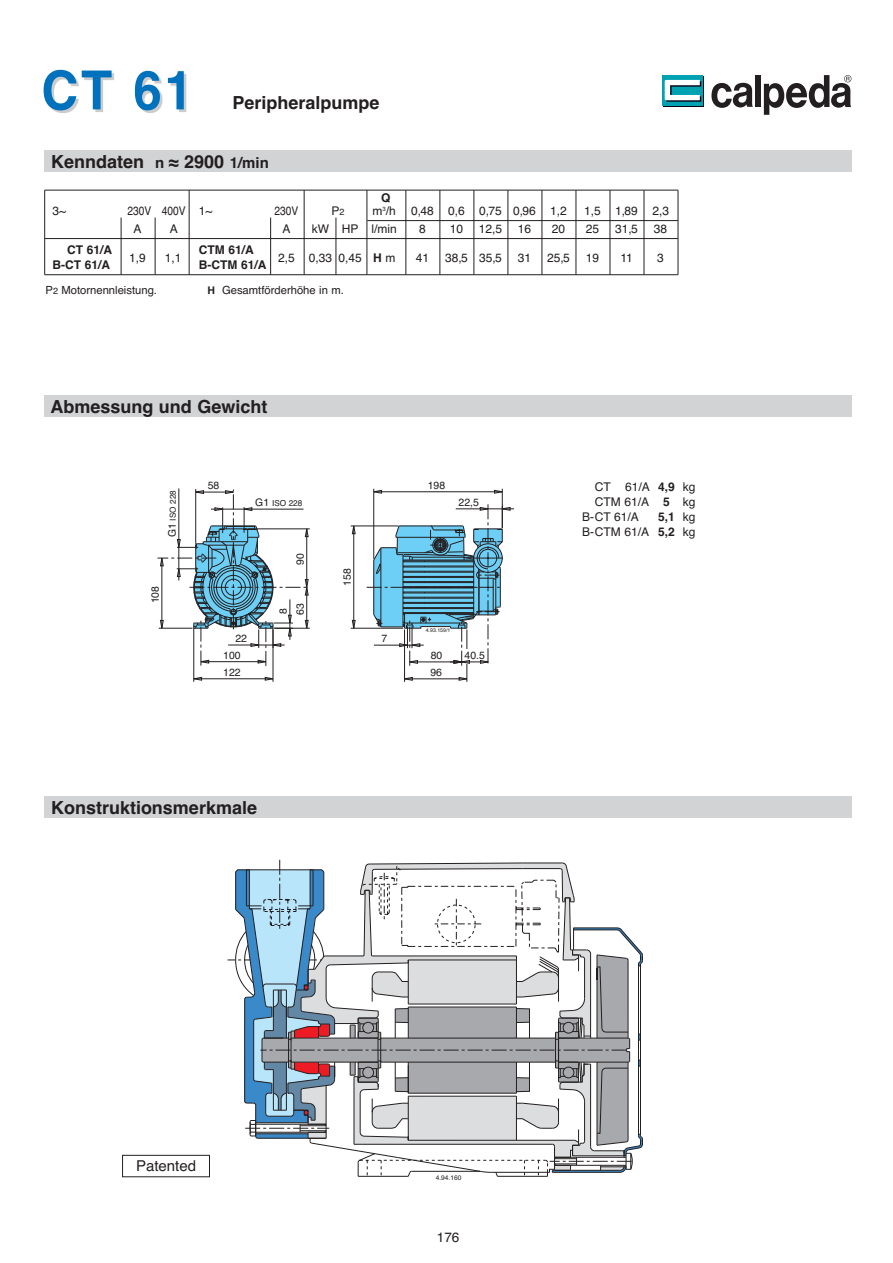
<style>
.page{position:relative;width:893px;height:1263px;background:#fff}
.page>*{position:absolute;margin:0;border:0;box-sizing:border-box;transform-origin:0 0}
.t1{font:700 54px "Helvetica";color:#0071bc;scale:.95 1}
.t2{font:700 18px "Helvetica";color:#231f20}
.t3{font:15px "Helvetica";color:#231f20}
.t4{font:13.5px "Helvetica";color:#231f20}
.t5{font:12px/15px "Helvetica";color:#231f20;text-align:right}
.t6{font:700 12px "Helvetica";color:#231f20}
.t7{font:12px "Helvetica";color:#231f20;scale:.85 1}
.t8{font:11.25px "Helvetica";color:#231f20}
.t9{font:10.5px/16.8px "Helvetica";color:#231f20}
.t10{font:8.25px "Helvetica";color:#231f20}
.t11{font:6.6px "Helvetica";color:#231f20}
.t12{font:5.25px "Helvetica";color:#231f20}
.s1{font-size:15px}
.s2{font-size:9px}
.s3{font-weight:700}
.s4{font-weight:700;font-size:10.5px}
.s5{font-size:10.5px}
</style>
<div class="page">
<div style="left:44px;top:150px;width:808px;height:22px;background:#d1d3d4"></div>
<div style="left:44px;top:395px;width:808px;height:21px;background:#d1d3d4"></div>
<div style="left:44px;top:796px;width:808px;height:22px;background:#d1d3d4"></div>
<div style="left:122px;top:1155px;width:88px;height:22px;border:1px solid #231f20"></div>
<div style="left:755px;top:75px;width:6px;height:32px;background:#231f20"></div>
<svg style="left:711px;top:83px;width:42px;height:25px"></svg>
<div style="left:663px;top:76px;width:41px;height:31px;background:#00a2b2"></div>
<svg style="left:662px;top:75px;width:41px;height:30px"></svg>
<svg style="left:665px;top:80px;width:36px;height:22px"></svg>
<svg style="left:764px;top:75px;width:87px;height:40px"></svg>
<hr style="left:45px;top:190px;width:633px;height:1px;background:#231f20">
<hr style="left:45px;top:238px;width:633px;height:1px;background:#231f20">
<hr style="left:45px;top:274px;width:633px;height:1px;background:#231f20">
<hr style="left:44px;top:190px;width:1px;height:85px;background:#231f20">
<hr style="left:121px;top:218px;width:1px;height:57px;background:#231f20">
<hr style="left:155px;top:218px;width:1px;height:57px;background:#231f20">
<hr style="left:270px;top:218px;width:1px;height:57px;background:#231f20">
<hr style="left:336px;top:218px;width:1px;height:57px;background:#231f20">
<hr style="left:189px;top:190px;width:1px;height:85px;background:#231f20">
<hr style="left:304px;top:190px;width:1px;height:85px;background:#231f20">
<hr style="left:367px;top:190px;width:1px;height:85px;background:#231f20">
<hr style="left:406px;top:190px;width:1px;height:85px;background:#231f20">
<hr style="left:440px;top:190px;width:1px;height:85px;background:#231f20">
<hr style="left:474px;top:190px;width:1px;height:85px;background:#231f20">
<hr style="left:508px;top:190px;width:1px;height:85px;background:#231f20">
<hr style="left:542px;top:190px;width:1px;height:85px;background:#231f20">
<hr style="left:576px;top:190px;width:1px;height:85px;background:#231f20">
<hr style="left:610px;top:190px;width:1px;height:85px;background:#231f20">
<hr style="left:644px;top:190px;width:1px;height:85px;background:#231f20">
<hr style="left:678px;top:190px;width:1px;height:85px;background:#231f20">
<hr style="left:367px;top:220px;width:311px;height:1px;background:#231f20">
<svg style="left:157px;top:489px;width:345px;height:177px"></svg>
<hr style="left:159px;top:628px;width:33px;height:1px;background:#231f20">
<svg style="left:160px;top:620px;width:4px;height:9px"></svg>
<svg style="left:160px;top:558px;width:4px;height:8px"></svg>
<hr style="left:162px;top:558px;width:1px;height:70px;background:#231f20">
<hr style="left:179px;top:488px;width:1px;height:92px;background:#231f20">
<hr style="left:211px;top:509px;width:92px;height:1px;background:#231f20">
<svg style="left:225px;top:490px;width:9px;height:4px"></svg>
<svg style="left:196px;top:490px;width:8px;height:4px"></svg>
<hr style="left:196px;top:492px;width:37px;height:1px;background:#231f20">
<hr style="left:195px;top:489px;width:1px;height:55px;background:#231f20">
<hr style="left:274px;top:628px;width:36px;height:1px;background:#231f20">
<svg style="left:305px;top:579px;width:3px;height:50px"></svg>
<svg style="left:305px;top:530px;width:3px;height:7px"></svg>
<hr style="left:306px;top:529px;width:1px;height:58px;background:#231f20">
<hr style="left:248px;top:529px;width:62px;height:1px;background:#231f20">
<svg style="left:258px;top:660px;width:8px;height:3px"></svg>
<svg style="left:201px;top:660px;width:8px;height:3px"></svg>
<hr style="left:201px;top:661px;width:65px;height:1px;background:#231f20">
<hr style="left:273px;top:628px;width:1px;height:54px;background:#231f20">
<svg style="left:265px;top:677px;width:8px;height:4px"></svg>
<svg style="left:193px;top:677px;width:9px;height:4px"></svg>
<hr style="left:194px;top:679px;width:79px;height:1px;background:#231f20">
<hr style="left:194px;top:628px;width:1px;height:54px;background:#231f20">
<hr style="left:502px;top:489px;width:1px;height:39px;background:#231f20">
<svg style="left:494px;top:490px;width:9px;height:4px"></svg>
<svg style="left:374px;top:490px;width:8px;height:4px"></svg>
<hr style="left:374px;top:492px;width:128px;height:1px;background:#231f20">
<hr style="left:373px;top:489px;width:1px;height:70px;background:#231f20">
<hr style="left:351px;top:628px;width:52px;height:1px;background:#231f20">
<svg style="left:352px;top:620px;width:3px;height:9px"></svg>
<svg style="left:352px;top:527px;width:3px;height:7px"></svg>
<hr style="left:353px;top:526px;width:1px;height:102px;background:#231f20">
<hr style="left:351px;top:526px;width:47px;height:1px;background:#231f20">
<svg style="left:409px;top:660px;width:9px;height:4px"></svg>
<hr style="left:410px;top:662px;width:52px;height:1px;background:#231f20">
<svg style="left:405px;top:677px;width:8px;height:4px"></svg>
<hr style="left:405px;top:679px;width:62px;height:1px;background:#231f20">
<hr style="left:404px;top:630px;width:1px;height:52px;background:#231f20">
<svg style="left:454px;top:660px;width:16px;height:22px"></svg>
<svg style="left:480px;top:660px;width:9px;height:4px"></svg>
<hr style="left:450px;top:662px;width:38px;height:1px;background:#231f20">
<svg style="left:373px;top:506px;width:141px;height:143px"></svg>
<svg style="left:177px;top:507px;width:116px;height:141px"></svg>
<svg style="left:228px;top:860px;width:415px;height:313px"></svg>
<svg style="left:263px;top:864px;width:285px;height:313px"></svg>
<h1 class="t1" style="left:41px;top:71px;width:161px">CT 61</h1>
<h2 class="t2" style="left:233px;top:96px;width:149px">Peripheralpumpe</h2>
<h2 class="t2" style="left:51px;top:155px;width:219px">Kenndaten <span class="s1">n</span> ≈ 2900 <span class="s1">1/min</span></h2>
<p class="t6" style="left:381px;top:193px;width:11px">Q</p>
<p class="t5" style="left:53px;top:205px;width:15px">3~</p>
<p class="t7" style="left:128px;top:207px;width:101px">230V 400V 1~</p>
<p class="t7" style="left:275px;top:207px;width:30px">230V</p>
<p class="t5" style="left:331px;top:205px;width:15px">P<span class="s2">2</span></p>
<p class="t5" style="left:373px;top:205px;width:25px">m<sup>3</sup>/h</p>
<p class="t5" style="left:411px;top:205px;width:157px">0,48 0,6 0,75 0,96 1,2</p>
<p class="t5" style="left:584px;top:205px;width:86px">1,5 1,89 2,3</p>
<p class="t5" style="left:134px;top:223px;width:10px">A</p>
<p class="t5" style="left:170px;top:223px;width:10px">A</p>
<p class="t5" style="left:282px;top:223px;width:10px">A</p>
<p class="t5" style="left:312px;top:223px;width:87px">kW HP l/min</p>
<p class="t5" style="left:419px;top:223px;width:8px">8</p>
<p class="t5" style="left:450px;top:223px;width:15px">10</p>
<p class="t5" style="left:479px;top:223px;width:25px">12,5</p>
<p class="t5" style="left:518px;top:223px;width:15px">16</p>
<p class="t5" style="left:552px;top:223px;width:15px">20</p>
<p class="t5" style="left:586px;top:223px;width:15px">25</p>
<p class="t5" style="left:615px;top:223px;width:24px">31,5</p>
<p class="t5" style="left:654px;top:223px;width:15px">38</p>
<p class="t6" style="left:67px;top:246px;width:46px">CT 61/A</p>
<p class="t5" style="left:129px;top:251px;width:18px">1,9</p>
<p class="t5" style="left:165px;top:251px;width:18px">1,1</p>
<p class="t6" style="left:199px;top:246px;width:56px">CTM 61/A</p>
<p class="t5" style="left:278px;top:251px;width:119px">2,5 0,33 0,45 <span class="s3">H</span> m</p>
<p class="t5" style="left:416px;top:251px;width:15px">41</p>
<p class="t5" style="left:445px;top:251px;width:58px">38,5 35,5</p>
<p class="t5" style="left:518px;top:251px;width:15px">31</p>
<p class="t5" style="left:547px;top:251px;width:24px">25,5</p>
<p class="t5" style="left:586px;top:251px;width:15px">19</p>
<p class="t5" style="left:620px;top:251px;width:14px">11</p>
<p class="t5" style="left:657px;top:251px;width:8px">3</p>
<p class="t6" style="left:53px;top:261px;width:59px">B-CT 61/A</p>
<p class="t6" style="left:199px;top:261px;width:69px">B-CTM 61/A</p>
<p class="t8" style="left:46px;top:286px;width:113px">P<span class="s2">2</span> Motornennleistung.</p>
<p class="t8" style="left:208px;top:286px;width:138px"><span class="s4">H</span> Gesamtförderhöhe in m.</p>
<h2 class="t2" style="left:50px;top:400px;width:219px">Abmessung und Gewicht</h2>
<p class="t9" style="left:208px;top:478px;width:13px">58</p>
<p class="t10" style="left:170px;top:537px;width:49px;rotate:-90deg"><span class="s5">G1</span> ISO 228</p>
<p class="t10" style="left:255px;top:500px;width:49px"><span class="s5">G1</span> ISO 228</p>
<p class="t9" style="left:148px;top:603px;width:19px;rotate:-90deg">108</p>
<p class="t9" style="left:223px;top:631px;width:25px;text-indent:12px">22<br>100<br>122</p>
<p class="t9" style="left:293px;top:565px;width:13px;rotate:-90deg">90</p>
<p class="t9" style="left:276px;top:615px;width:13px;rotate:-90deg">8<br>63</p>
<p class="t9" style="left:340px;top:586px;width:19px;rotate:-90deg">158</p>
<p class="t9" style="left:381px;top:631px;width:7px">7</p>
<p class="t9" style="left:428px;top:478px;width:19px">198</p>
<p class="t9" style="left:458px;top:495px;width:22px">22,5</p>
<p class="t12" style="left:426px;top:628px;width:26px">4.93.159/1</p>
<p class="t9" style="left:430px;top:648px;width:14px">80<br>96</p>
<p class="t9" style="left:464px;top:648px;width:22px">40.5</p>
<h2 class="t2" style="left:51px;top:801px;width:207px">Konstruktionsmerkmale</h2>
<p class="t5" style="left:595px;top:480px;width:102px">CT 61/A <span class="s3">4,9</span> kg</p>
<p class="t5" style="left:595px;top:495px;width:102px">CTM 61/A <span class="s3">5</span> kg</p>
<p class="t5" style="left:582px;top:510px;width:58px">B-CT 61/A</p>
<p class="t5" style="left:582px;top:510px;width:115px"><span class="s3">5,1</span> kg<br>B-CTM 61/A <span class="s3">5,2</span> kg</p>
<p class="t3" style="left:136px;top:1161px;width:62px">Patented</p>
<p class="t11" style="left:436px;top:1176px;width:27px">4.94.160</p>
<p class="t4" style="left:437px;top:1232px;width:24px">176</p>
</div>
